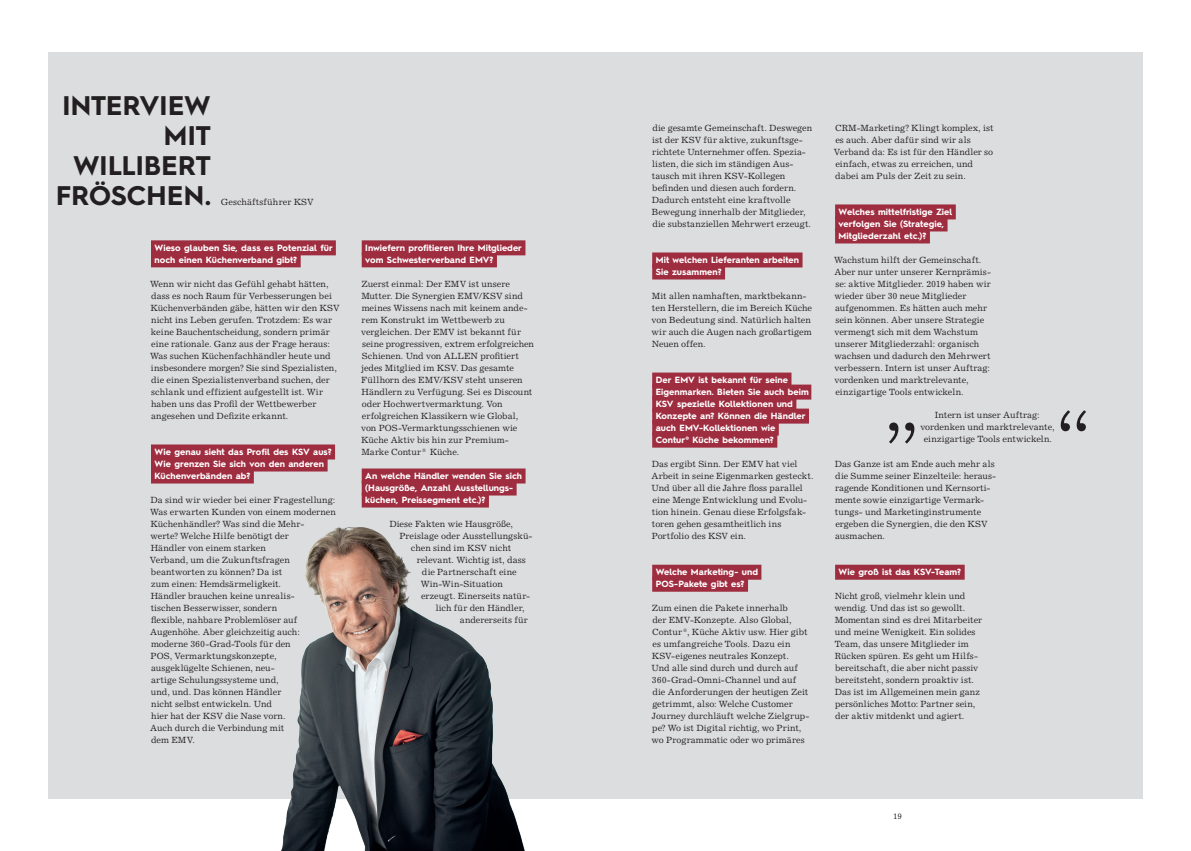
<style>
.page{position:relative;width:1191px;height:851px;background:#fff}
.page>*{position:absolute;margin:0;border:0;box-sizing:border-box;transform-origin:0 0}
.t1{font:700 27px/30px "Hurme Geometric Sans 2";letter-spacing:.005em;color:#231f20;text-align:right}
.t2{font:9px/12px "Excelsior LT Std";letter-spacing:.005em;color:#231f20}
.t3{font:700 9px/12px "Hurme Geometric Sans 2";letter-spacing:.005em;color:#fff}
.t4{font:8px "Excelsior LT Std";color:#231f20}
</style>
<div class="page">
<div style="left:48px;top:52px;width:1094px;height:746px;background:#dcdddf"></div>
<img style="left:279px;top:527px;width:248px;height:323px">
<div style="left:151px;top:240px;width:185px;height:15px;background:#9f2d40"></div>
<div style="left:151px;top:252px;width:150px;height:15px;background:#9f2d40"></div>
<div style="left:151px;top:444px;width:184px;height:15px;background:#9f2d40"></div>
<div style="left:151px;top:456px;width:177px;height:15px;background:#9f2d40"></div>
<div style="left:151px;top:468px;width:103px;height:15px;background:#9f2d40"></div>
<div style="left:362px;top:240px;width:163px;height:15px;background:#9f2d40"></div>
<div style="left:362px;top:252px;width:135px;height:15px;background:#9f2d40"></div>
<div style="left:362px;top:468px;width:163px;height:15px;background:#9f2d40"></div>
<div style="left:362px;top:480px;width:154px;height:15px;background:#9f2d40"></div>
<div style="left:362px;top:492px;width:127px;height:15px;background:#9f2d40"></div>
<div style="left:652px;top:252px;width:150px;height:15px;background:#9f2d40"></div>
<div style="left:652px;top:264px;width:73px;height:15px;background:#9f2d40"></div>
<div style="left:652px;top:372px;width:139px;height:15px;background:#9f2d40"></div>
<div style="left:652px;top:384px;width:159px;height:15px;background:#9f2d40"></div>
<div style="left:652px;top:396px;width:144px;height:15px;background:#9f2d40"></div>
<div style="left:652px;top:408px;width:157px;height:15px;background:#9f2d40"></div>
<div style="left:652px;top:420px;width:127px;height:15px;background:#9f2d40"></div>
<div style="left:652px;top:432px;width:125px;height:15px;background:#9f2d40"></div>
<div style="left:652px;top:564px;width:109px;height:15px;background:#9f2d40"></div>
<div style="left:652px;top:576px;width:96px;height:15px;background:#9f2d40"></div>
<div style="left:835px;top:204px;width:120px;height:15px;background:#9f2d40"></div>
<div style="left:835px;top:216px;width:112px;height:15px;background:#9f2d40"></div>
<div style="left:835px;top:228px;width:95px;height:15px;background:#9f2d40"></div>
<div style="left:835px;top:564px;width:129px;height:15px;background:#9f2d40"></div>
<svg style="left:889px;top:422px;width:25px;height:21px"></svg>
<svg style="left:1060px;top:410px;width:26px;height:21px"></svg>
<h1 class="t1" style="left:56px;top:89px;width:156px">INTERVIEW<br>MIT<br>WILLIBERT<br>FRÖSCHEN.</h1>
<p class="t2" style="left:221px;top:196px;width:94px">Geschäftsführer KSV</p>
<p class="t3" style="left:154px;top:241px;width:180px">Wieso glauben Sie, dass es Potenzial für noch einen Küchenverband gibt?</p>
<p class="t2" style="left:150px;top:277px;width:191px">Wenn wir nicht das Gefühl gehabt hätten, dass es noch Raum für Verbesserungen bei Küchenverbänden gäbe, hätten wir den KSV nicht ins Leben gerufen. Trotzdem: Es war keine Bauchentscheidung, sondern primär eine rationale. Ganz aus der Frage heraus:<br>Was suchen Küchenfachhändler heute und insbesondere morgen? Sie sind Spezialisten, die einen Spezialistenverband suchen, der schlank und effizient aufgestellt ist. Wir haben uns das Profil der Wettbewerber angesehen und Defizite erkannt.</p>
<p class="t3" style="left:155px;top:445px;width:179px">Wie genau sieht das Profil des KSV aus?<br>Wie grenzen Sie sich von den anderen<br>Küchenverbänden ab?</p>
<p class="t2" style="left:150px;top:493px;width:188px">Da sind wir wieder bei einer Fragestellung:<br>Was erwarten Kunden von einem modernen<br>Küchenhändler? Was sind die Mehr-<br>werte? Welche Hilfe benötigt der<br>Händler von einem starken<br>Verband, um die Zukunftsfragen beantworten zu können? Da ist<br>zum einen: Hemdsärmeligkeit.<br>Händler brauchen keine unrealis-<br>tischen Besserwisser, sondern<br>flexible, nahbare Problemlöser auf<br>Augenhöhe. Aber gleichzeitig auch: moderne 360-Grad-Tools für den<br>POS, Vermarktungskonzepte, ausgeklügelte Schienen, neu-<br>artige Schulungssysteme und,<br>und, und. Das können Händler<br>nicht selbst entwickeln. Und<br>hier hat der KSV die Nase vorn.<br>Auch durch die Verbindung mit<br>dem EMV.</p>
<p class="t3" style="left:365px;top:241px;width:158px">Inwiefern profitieren Ihre Mitglieder vom Schwesterverband EMV?</p>
<p class="t2" style="left:361px;top:277px;width:174px">Zuerst einmal: Der EMV ist unsere Mutter. Die Synergien EMV/KSV sind meines Wissens nach mit keinem ande&shy;rem Konstrukt im Wettbewerb zu vergleichen. Der EMV ist bekannt für seine progressiven, extrem erfolgreichen Schienen. Und von ALLEN profitiert jedes Mitglied im KSV. Das gesamte Füllhorn des EMV/KSV steht unseren Händlern zu Verfügung. Sei es Discount oder Hochwertvermarktung. Von erfolgreichen Klassikern wie Global, von POS-Vermarktungsschienen wie Küche Aktiv bis hin zur Premium-Marke Contur® Küche.</p>
<p class="t3" style="left:365px;top:469px;width:158px">An welche Händler wenden Sie sich (Hausgröße, Anzahl Ausstellungs&shy;küchen, Preissegment etc.)?</p>
<p class="t2" style="left:389px;top:517px;width:125px">Diese Fakten wie Hausgröße,</p>
<p class="t2" style="left:399px;top:529px;width:134px">Preislage oder Ausstellungskü-</p>
<p class="t2" style="left:411px;top:541px;width:102px">chen sind im KSV nicht</p>
<p class="t2" style="left:417px;top:553px;width:111px">relevant. Wichtig ist, dass</p>
<p class="t2" style="left:422px;top:565px;width:96px">die Partnerschaft eine</p>
<p class="t2" style="left:421px;top:577px;width:83px">Win-Win-Situation</p>
<p class="t2" style="left:421px;top:589px;width:111px">erzeugt. Einerseits natür-</p>
<p class="t2" style="left:436px;top:601px;width:90px">lich für den Händler,</p>
<p class="t2" style="left:460px;top:613px;width:69px">andererseits für</p>
<p class="t2" style="left:652px;top:121px;width:162px">die gesamte Gemeinschaft. Deswegen ist der KSV für aktive, zukunftsge&shy;richtete Unternehmer offen. Spezia&shy;listen, die sich im ständigen Aus&shy;tausch mit ihren KSV-Kollegen befinden und diesen auch fordern.<br>Dadurch entsteht eine kraftvolle Bewegung innerhalb der Mitglieder, die substanziellen Mehrwert erzeugt.</p>
<p class="t3" style="left:656px;top:253px;width:145px">Mit welchen Lieferanten arbeiten<br>Sie zusammen?</p>
<p class="t2" style="left:651px;top:289px;width:162px">Mit allen namhaften, marktbekann&shy;ten Herstellern, die im Bereich Küche von Bedeutung sind. Natürlich halten wir auch die Augen nach großartigem<br>Neuen offen.</p>
<p class="t3" style="left:656px;top:373px;width:155px">Der EMV ist bekannt für seine<br>Eigenmarken. Bieten Sie auch beim<br>KSV spezielle Kollektionen und<br>Konzepte an? Können die Händler auch EMV-Kollektionen wie<br>Contur® Küche bekommen?</p>
<p class="t2" style="left:651px;top:457px;width:164px">Das ergibt Sinn. Der EMV hat viel Arbeit in seine Eigenmarken gesteckt.<br>Und über all die Jahre floss parallel eine Menge Entwicklung und Evolu&shy;tion hinein. Genau diese Erfolgsfak&shy;toren gehen gesamtheitlich ins Portfolio des KSV ein.</p>
<p class="t3" style="left:656px;top:565px;width:104px">Welche Marketing- und<br>POS-Pakete gibt es?</p>
<p class="t2" style="left:651px;top:601px;width:159px">Zum einen die Pakete innerhalb<br>der EMV-Konzepte. Also Global, Contur®, Küche Aktiv usw. Hier gibt es umfangreiche Tools. Dazu ein KSV-eigenes neutrales Konzept.<br>Und alle sind durch und durch auf 360-Grad-Omni-Channel und auf die Anforderungen der heutigen Zeit getrimmt, also: Welche Customer Journey durchläuft welche Zielgrup&shy;pe? Wo ist Digital richtig, wo Print, wo Programmatic oder wo primäres</p>
<p class="t2" style="left:834px;top:121px;width:161px">CRM-Marketing? Klingt komplex, ist es auch. Aber dafür sind wir als Verband da: Es ist für den Händler so einfach, etwas zu erreichen, und dabei am Puls der Zeit zu sein.</p>
<p class="t3" style="left:838px;top:205px;width:115px">Welches mittelfristige Ziel verfolgen Sie (Strategie,<br>Mitgliederzahl etc.)?</p>
<p class="t2" style="left:834px;top:253px;width:158px">Wachstum hilft der Gemeinschaft.<br>Aber nur unter unserer Kernprämis&shy;se: aktive Mitglieder. 2019 haben wir wieder über 30 neue Mitglieder aufgenommen. Es hätten auch mehr sein können. Aber unsere Strategie vermengt sich mit dem Wachstum unserer Mitgliederzahl: organisch wachsen und dadurch den Mehrwert verbessern. Intern ist unser Auftrag: vordenken und marktrelevante, einzigartige Tools entwickeln.</p>
<p class="t2" style="left:920px;top:409px;width:136px;text-align:center">Intern ist unser Auftrag: vordenken und marktrelevante, einzigartige Tools entwickeln.</p>
<p class="t2" style="left:834px;top:457px;width:163px">Das Ganze ist am Ende auch mehr als die Summe seiner Einzelteile: heraus&shy;ragende Konditionen und Kernsorti&shy;mente sowie einzigartige Vermark&shy;tungs- und Marketinginstrumente ergeben die Synergien, die den KSV ausmachen.</p>
<p class="t3" style="left:838px;top:565px;width:124px">Wie groß ist das KSV-Team?</p>
<p class="t2" style="left:834px;top:589px;width:149px">Nicht groß, vielmehr klein und wendig. Und das ist so gewollt.<br>Momentan sind es drei Mitarbeiter und meine Wenigkeit. Ein solides<br>Team, das unsere Mitglieder im<br>Rücken spüren. Es geht um Hilfs&shy;bereitschaft, die aber nicht passiv bereitsteht, sondern proaktiv ist.<br>Das ist im Allgemeinen mein ganz persönliches Motto: Partner sein, der aktiv mitdenkt und agiert.</p>
<p class="t4" style="left:893px;top:811px;width:10px">19</p>
</div>
